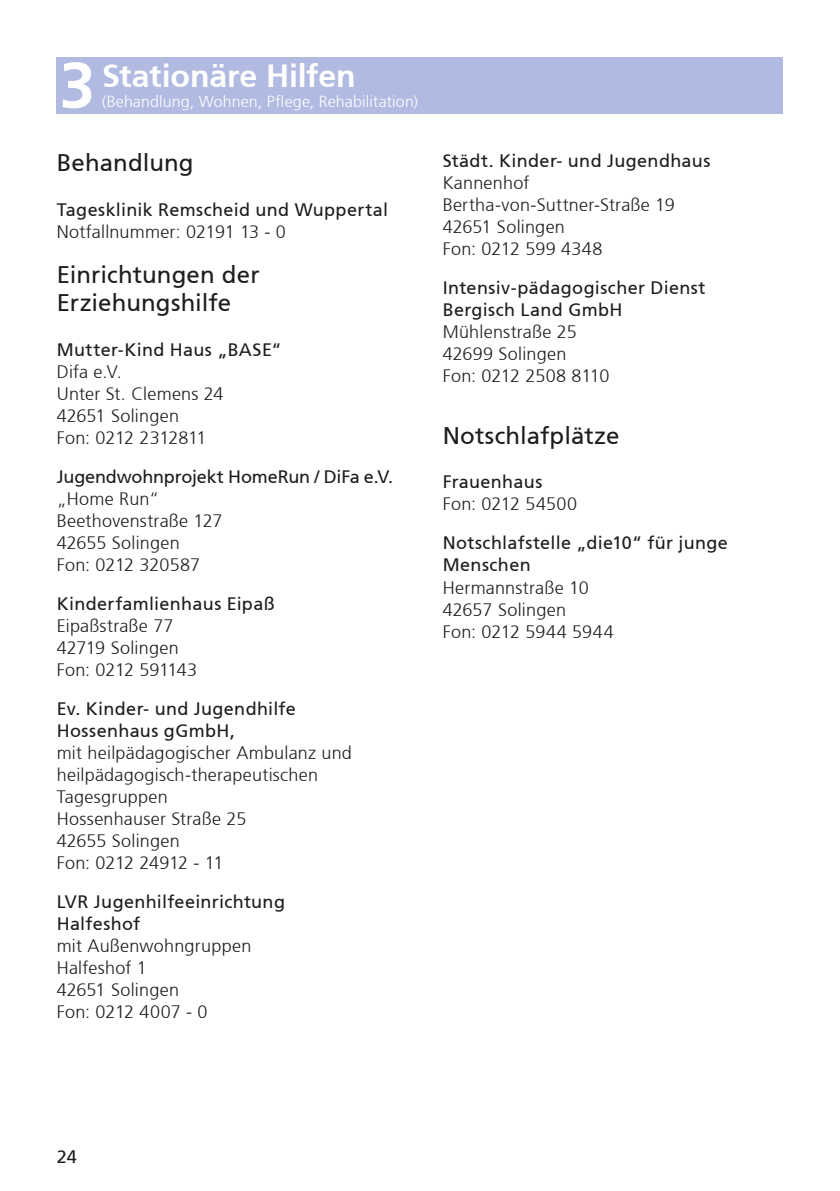
<style>
.page{position:relative;width:840px;height:1191px;background:#fff}
.page>*{position:absolute;margin:0;border:0;box-sizing:border-box;transform-origin:0 0}
.t1{font:700 32px "Frutiger";letter-spacing:-.005em;color:#fff}
.Zwischenüberschrifte{font:24px/28px "Frutiger";letter-spacing:.005em;color:#1d1d1b}
.t2{font:300 18px/22px "Frutiger";letter-spacing:.015em;color:#1d1d1b}
.t3{font:18px/22px "Frutiger";letter-spacing:.02em;color:#1d1d1b}
.t4{font:300 16px "Frutiger";letter-spacing:.01em;color:#fff}
.s1{font-size:64px}
.s2{font-weight:300}
.s3{font-weight:400}
</style>
<div class="page">
<div style="left:57px;top:57px;width:725px;height:56px;background:#b1bae0"></div>
<h1 class="t1" style="left:60px;top:57px;width:297px"><span class="s1">3</span> Stationäre Hilfen</h1>
<p class="t4" style="left:102px;top:92px;width:317px">(Behandlung, Wohnen, Pflege, Rehabilitation)</p>
<h2 class="Zwischenüberschrifte" style="left:57px;top:149px;width:138px">Behandlung</h2>
<p class="t3" style="left:57px;top:199px;width:333px">Tagesklinik Remscheid und Wuppertal<br><span class="s2">Notfallnummer: 02191 13 - 0</span></p>
<h2 class="Zwischenüberschrifte" style="left:57px;top:261px;width:204px">Einrichtungen der<br>Erziehungshilfe</h2>
<p class="t2" style="left:57px;top:338px;width:226px"><span class="s3">Mutter-Kind Haus „BASE“<br></span>Difa e.V.<br>Unter St. Clemens 24<br>42651 Solingen<br>Fon: 0212 2312811</p>
<p class="t2" style="left:57px;top:465px;width:338px"><span class="s3">Jugendwohnprojekt HomeRun / DiFa e.V. </span>„Home Run“<br>Beethovenstraße 127<br>42655 Solingen<br>Fon: 0212 320587</p>
<p class="t2" style="left:57px;top:593px;width:219px"><span class="s3">Kinderfamlienhaus Eipaß<br></span>Eipaßstraße 77<br>42719 Solingen<br>Fon: 0212 591143</p>
<p class="t2" style="left:57px;top:698px;width:296px"><span class="s3">Ev. Kinder- und Jugendhilfe<br>Hossenhaus gGmbH,<br></span>mit heilpädagogischer Ambulanz und heilpädagogisch-therapeutischen<br>Tagesgruppen<br>Hossenhauser Straße 25<br>42655 Solingen<br>Fon: 0212 24912 - 11</p>
<p class="t2" style="left:57px;top:891px;width:230px"><span class="s3">LVR Jugenhilfeeinrichtung<br>Halfeshof<br></span>mit Außenwohngruppen<br>Halfeshof 1<br>42651 Solingen<br>Fon: 0212 4007 - 0</p>
<p class="t2" style="left:442px;top:150px;width:269px"><span class="s3">Städt. Kinder- und Jugendhaus<br></span>Kannenhof<br>Bertha-von-Suttner-Straße 19<br>42651 Solingen<br>Fon: 0212 599 4348</p>
<p class="t3" style="left:442px;top:276px;width:264px">Intensiv-pädagogischer Dienst<br>Bergisch Land GmbH<br><span class="s2">Mühlenstraße 25<br>42699 Solingen<br>Fon: 0212 2508 8110</span></p>
<h2 class="Zwischenüberschrifte" style="left:442px;top:421px;width:178px">Notschlafplätze</h2>
<p class="t2" style="left:442px;top:471px;width:136px"><span class="s3">Frauenhaus<br></span>Fon: 0212 54500</p>
<p class="t2" style="left:442px;top:532px;width:286px"><span class="s3">Notschlafstelle „die10“ für junge<br>Menschen<br></span>Hermannstraße 10<br>42657 Solingen<br>Fon: 0212 5944 5944</p>
<p class="t3" style="left:57px;top:1145px;width:22px">24</p>
</div>
